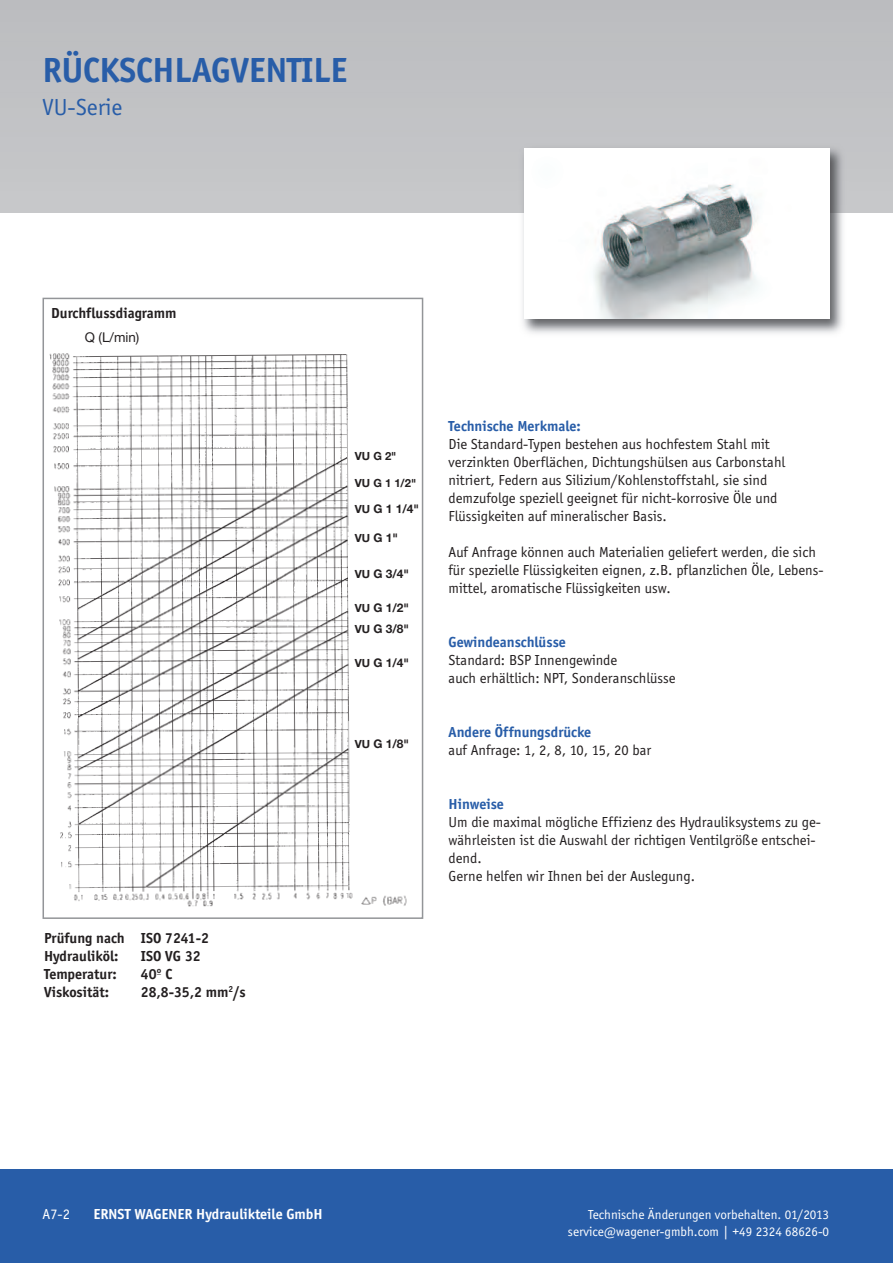
<style>
.page{position:relative;width:893px;height:1263px;background:#fff}
.page>*{position:absolute;margin:0;border:0;box-sizing:border-box;transform-origin:0 0}
.t1{font:700 36px "Officina Sans";color:#285da8}
.t2{font:24px "Officina Sans";color:#285da8}
.t3{font:15px/18px "Officina Sans";color:#231f20}
.t4{font:700 15px/18px "Officina Sans";color:#231f20}
.t5{font:700 15px "Officina Sans";color:#285da8}
.t6{font:700 15px "Officina Sans";color:#fff}
.t7{font:15px "Officina Sans";color:#fff}
.t8{font:13.5px/16.8px "Officina Sans";color:#fff;text-align:right}
.t9{font:13.5px "Helvetica Neue";color:#231f20}
.t10{font:700 12px/20.9px "Helvetica Neue";color:#231f20}
.t11{font:700 11.25px "Helvetica Neue";color:#231f20}
.s1{font-size:11.25px}
</style>
<div class="page">
<div style="left:0;top:1169px;width:893px;height:94px;background:#285da8"></div>
<img style="left:49px;top:353px;width:358px;height:554px">
<div style="left:43px;top:298px;width:380px;height:621px;border:2px solid #939598"></div>
<img style="left:517px;top:142px;width:332px;height:192px">
<img style="left:524px;top:149px;width:305px;height:170px">
<h1 class="t1" style="left:43px;top:49px;width:306px">RÜCKSCHLAGVENTILE</h1>
<h2 class="t2" style="left:43px;top:93px;width:81px">VU-Serie</h2>
<p class="t4" style="left:51px;top:304px;width:127px">Durchflussdiagramm</p>
<p class="t9" style="left:85px;top:332px;width:56px">Q (L/min)</p>
<p class="t4" style="left:44px;top:928px;width:166px">Prüfung nach ISO 7241-2<br>Hydrauliköl:</p>
<p class="t4" style="left:141px;top:946px;width:61px">ISO VG 32</p>
<p class="t4" style="left:44px;top:964px;width:74px">Temperatur:</p>
<p class="t4" style="left:141px;top:964px;width:33px">40º C</p>
<p class="t4" style="left:44px;top:982px;width:67px">Viskosität:</p>
<p class="t4" style="left:141px;top:982px;width:106px">28,8-35,2 mm<sup>2</sup>/s</p>
<p class="t11" style="left:355px;top:452px;width:43px">VU G 2"</p>
<p class="t11" style="left:355px;top:478px;width:63px">VU G 1 1/2"</p>
<p class="t10" style="left:355px;top:500px;width:66px"><span class="s1">VU</span> G 1 1/4"</p>
<p class="t10" style="left:355px;top:528px;width:45px"><span class="s1">VU</span> G 1"</p>
<p class="t10" style="left:355px;top:564px;width:56px"><span class="s1">VU</span> G 3/4"</p>
<p class="t10" style="left:355px;top:598px;width:56px"><span class="s1">VU</span> G 1/2"<br><span class="s1">VU</span> G 3/8"</p>
<p class="t10" style="left:355px;top:653px;width:56px"><span class="s1">VU</span> G 1/4"</p>
<p class="t10" style="left:355px;top:734px;width:56px"><span class="s1">VU</span> G 1/8"</p>
<p class="t5" style="left:449px;top:417px;width:134px">Technische Merkmale:</p>
<p class="t3" style="left:449px;top:435px;width:338px">Die Standard-Typen bestehen aus hochfestem Stahl mit verzinkten Oberflächen, Dichtungshülsen aus Carbonstahl nitriert, Federn aus Silizium/Kohlenstoffstahl, sie sind demzufolge speziell geeignet für nicht-korrosive Öle und Flüssigkeiten auf mineralischer Basis.</p>
<p class="t3" style="left:449px;top:543px;width:376px">Auf Anfrage können auch Materialien geliefert werden, die sich für spezielle Flüssigkeiten eignen, z.B. pflanzlichen Öle, Lebens&shy;mittel, aromatische Flüssigkeiten usw.</p>
<p class="t5" style="left:449px;top:633px;width:119px">Gewindeanschlüsse</p>
<p class="t3" style="left:449px;top:651px;width:228px">Standard: BSP Innengewinde<br>auch erhältlich: NPT, Sonderanschlüsse</p>
<p class="t5" style="left:449px;top:723px;width:144px">Andere Öffnungsdrücke</p>
<p class="t3" style="left:449px;top:741px;width:204px">auf Anfrage: 1, 2, 8, 10, 15, 20 bar</p>
<p class="t5" style="left:449px;top:795px;width:57px">Hinweise</p>
<p class="t3" style="left:449px;top:813px;width:374px">Um die maximal mögliche Effizienz des Hydrauliksystems zu ge&shy;währleisten ist die Auswahl der richtigen Ventilgröße entschei&shy;dend.<br>Gerne helfen wir Ihnen bei der Auslegung.</p>
<p class="t7" style="left:43px;top:1205px;width:29px">A7-2</p>
<p class="t6" style="left:94px;top:1205px;width:231px">ERNST WAGENER Hydraulikteile GmbH</p>
<p class="t8" style="left:568px;top:1206px;width:263px">Technische Änderungen vorbehalten. 01/2013 service@wagener-gmbh.com | +49 2324 68626-0</p>
</div>
